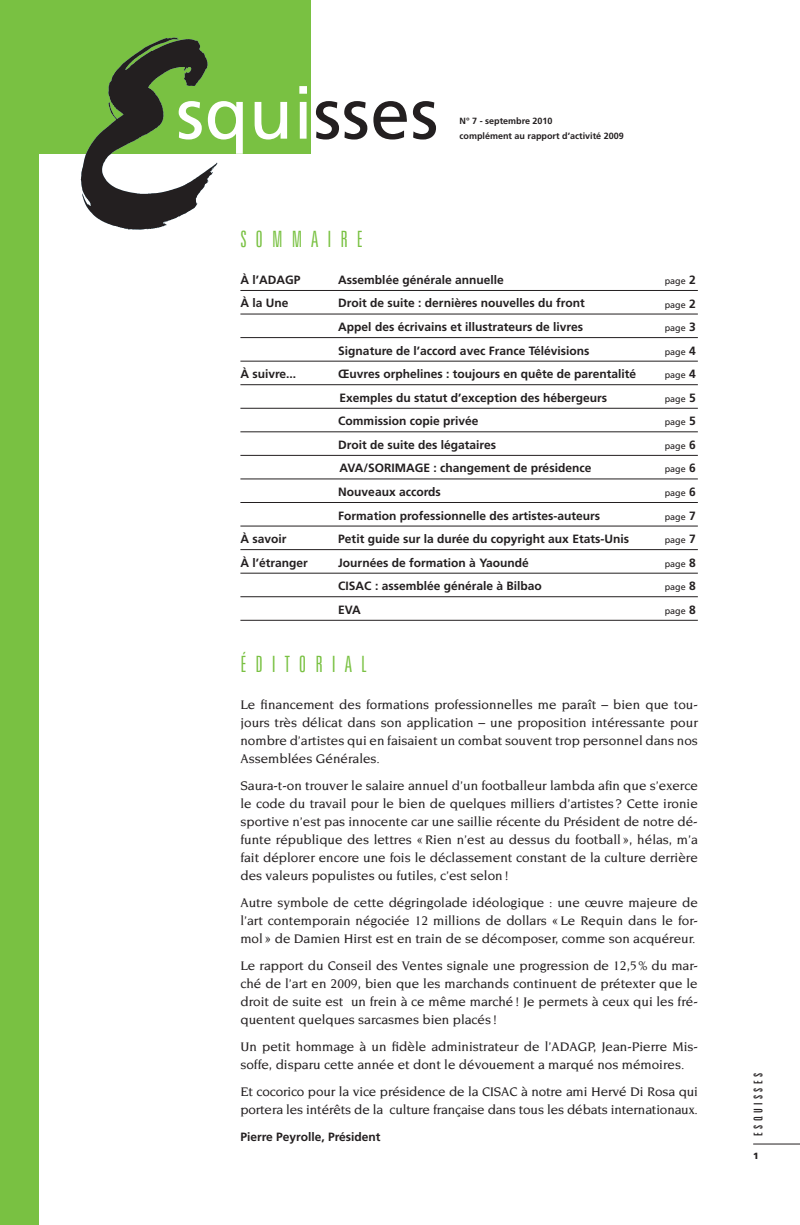
<style>
.page{position:relative;width:800px;height:1225px;background:#fff}
.page>*{position:absolute;margin:0;border:0;box-sizing:border-box;transform-origin:0 0}
.t1{font:72px "Frutiger LT Std";letter-spacing:.005em;color:#fff}
.t2{font:300 extra-condensed 22.5px "Zurich BT";letter-spacing:.4em;color:#79c142}
.t3{font:500 13.5px/18px "Novarese Std";color:#231f20;text-align:justify}
.t4{font:700 12px "Frutiger LT Std";color:#231f20}
.t5{font:extra-condensed 12px "Zurich BT";letter-spacing:.28em;color:#231f20}
.t6{font:9px "Frutiger LT Std";color:#231f20}
.t7{font:700 9px/15px "Frutiger LT Std";color:#231f20}
.t8{font:900 9px "Frutiger LT Std";color:#231f20}
.s1{color:#231f20}
.s2{font-weight:700;font-size:12px}
</style>
<div class="page">
<hr style="left:753px;top:1143px;width:46px;height:1px;background:#231f20">
<div style="left:0;top:0;width:17px;height:1225px;background:#79c142"></div>
<div style="left:17px;top:0;width:21px;height:1225px;background:#79c142"></div>
<div style="left:26px;top:0;width:284px;height:153px;background:#79c142"></div>
<svg style="left:81px;top:38px;width:136px;height:192px"></svg>
<hr style="left:240px;top:290px;width:457px;height:1px;background:#231f20">
<hr style="left:240px;top:314px;width:457px;height:1px;background:#231f20">
<hr style="left:240px;top:337px;width:457px;height:1px;background:#231f20">
<hr style="left:240px;top:361px;width:457px;height:1px;background:#231f20">
<hr style="left:240px;top:384px;width:457px;height:1px;background:#231f20">
<hr style="left:240px;top:408px;width:457px;height:1px;background:#231f20">
<hr style="left:240px;top:431px;width:457px;height:1px;background:#231f20">
<hr style="left:240px;top:455px;width:457px;height:1px;background:#231f20">
<hr style="left:240px;top:479px;width:457px;height:1px;background:#231f20">
<hr style="left:240px;top:502px;width:457px;height:1px;background:#231f20">
<hr style="left:240px;top:526px;width:457px;height:1px;background:#231f20">
<hr style="left:240px;top:549px;width:457px;height:1px;background:#231f20">
<hr style="left:240px;top:573px;width:457px;height:1px;background:#231f20">
<hr style="left:240px;top:596px;width:457px;height:1px;background:#231f20">
<hr style="left:240px;top:620px;width:457px;height:1px;background:#231f20">
<h1 class="t1" style="left:176px;top:71px;width:264px">squi<span class="s1">sses</span></h1>
<p class="t7" style="left:459px;top:113px;width:166px">N° 7 - septembre 2010<br>complément au rapport d’activité 2009</p>
<h2 class="t2" style="left:240px;top:227px;width:124px">Sommaire</h2>
<p class="t4" style="left:240px;top:273px;width:61px">À l’ADAGP</p>
<p class="t4" style="left:338px;top:273px;width:167px">Assemblée générale annuelle</p>
<p class="t6" style="left:664px;top:275px;width:33px">page <span class="s2">2</span></p>
<p class="t4" style="left:240px;top:296px;width:50px">À la Une</p>
<p class="t4" style="left:338px;top:296px;width:248px">Droit de suite : dernières nouvelles du front</p>
<p class="t6" style="left:664px;top:299px;width:33px">page <span class="s2">2</span></p>
<p class="t4" style="left:338px;top:320px;width:246px">Appel des écrivains et illustrateurs de livres</p>
<p class="t6" style="left:664px;top:323px;width:33px">page <span class="s2">3</span></p>
<p class="t4" style="left:338px;top:343px;width:252px">Signature de l’accord avec France Télévisions</p>
<p class="t6" style="left:664px;top:346px;width:33px">page <span class="s2">4</span></p>
<p class="t4" style="left:240px;top:367px;width:57px">À suivre...</p>
<p class="t4" style="left:338px;top:367px;width:299px">Œuvres orphelines : toujours en quête de parentalité</p>
<p class="t6" style="left:664px;top:370px;width:33px">page <span class="s2">4</span></p>
<p class="t4" style="left:339px;top:390px;width:269px">Exemples du statut d’exception des hébergeurs</p>
<p class="t6" style="left:664px;top:393px;width:33px">page <span class="s2">5</span></p>
<p class="t4" style="left:338px;top:414px;width:142px">Commission copie privée</p>
<p class="t6" style="left:664px;top:417px;width:33px">page <span class="s2">5</span></p>
<p class="t4" style="left:338px;top:437px;width:159px">Droit de suite des légataires</p>
<p class="t6" style="left:664px;top:440px;width:33px">page <span class="s2">6</span></p>
<p class="t4" style="left:339px;top:461px;width:253px">AVA/SORIMAGE : changement de présidence</p>
<p class="t6" style="left:664px;top:464px;width:33px">page <span class="s2">6</span></p>
<p class="t4" style="left:338px;top:485px;width:104px">Nouveaux accords</p>
<p class="t6" style="left:664px;top:487px;width:33px">page <span class="s2">6</span></p>
<p class="t4" style="left:338px;top:508px;width:263px">Formation professionnelle des artistes-auteurs</p>
<p class="t6" style="left:664px;top:511px;width:33px">page <span class="s2">7</span></p>
<p class="t4" style="left:240px;top:532px;width:48px">À savoir</p>
<p class="t4" style="left:338px;top:532px;width:292px">Petit guide sur la durée du copyright aux Etats-Unis</p>
<p class="t6" style="left:664px;top:534px;width:33px">page <span class="s2">7</span></p>
<p class="t4" style="left:240px;top:555px;width:69px">À l’étranger</p>
<p class="t4" style="left:338px;top:555px;width:192px">Journées de formation à Yaoundé</p>
<p class="t6" style="left:664px;top:558px;width:33px">page <span class="s2">8</span></p>
<p class="t4" style="left:338px;top:579px;width:205px">CISAC : assemblée générale à Bilbao</p>
<p class="t6" style="left:664px;top:582px;width:33px">page <span class="s2">8</span></p>
<p class="t4" style="left:338px;top:602px;width:24px">EVA</p>
<p class="t6" style="left:664px;top:605px;width:33px">page <span class="s2">8</span></p>
<h2 class="t2" style="left:240px;top:651px;width:127px">Éd itorial</h2>
<p class="t3" style="left:240px;top:695px;width:459px">Le financement des formations professionnelles me paraît – bien que tou&shy;jours très délicat dans son application – une proposition intéressante pour nombre d’artistes qui en faisaient un combat souvent trop personnel dans nos Assemblées Générales.</p>
<p class="t3" style="left:240px;top:776px;width:459px">Saura-t-on trouver le salaire annuel d’un footballeur lambda afin que s’exerce le code du travail pour le bien de quelques milliers d’artistes ? Cette ironie sportive n’est pas innocente car une saillie récente du Président de notre dé&shy;funte république des lettres «Rien n’est au dessus du football», hélas, m’a fait déplorer encore une fois le déclassement constant de la culture derrière des valeurs populistes ou futiles, c’est selon!</p>
<p class="t3" style="left:240px;top:893px;width:459px">Autre symbole de cette dégringolade idéologique : une œuvre majeure de l’art contemporain négociée 12 millions de dollars «Le Requin dans le for&shy;mol » de Damien Hirst est en train de se décomposer, comme son acquéreur.</p>
<p class="t3" style="left:240px;top:956px;width:459px">Le rapport du Conseil des Ventes signale une progression de 12,5% du mar&shy;ché de l’art en 2009, bien que les marchands continuent de prétexter que le droit de suite est un frein à ce même marché! Je permets à ceux qui les fré&shy;quentent quelques sarcasmes bien placés !</p>
<p class="t3" style="left:240px;top:1037px;width:459px">Un petit hommage à un fidèle administrateur de l’ADAGP, Jean-Pierre Mis&shy;soffe, disparu cette année et dont le dévouement a marqué nos mémoires.</p>
<p class="t3" style="left:240px;top:1082px;width:459px">Et cocorico pour la vice présidence de la CISAC à notre ami Hervé Di Rosa qui portera les intérêts de la culture française dans tous les débats internationaux.</p>
<p class="t4" style="left:240px;top:1130px;width:142px">Pierre Peyrolle, Président</p>
<p class="t5" style="left:751px;top:1135px;width:64px;rotate:-90deg">esquisses</p>
<p class="t8" style="left:753px;top:1150px;width:7px">1</p>
</div>
